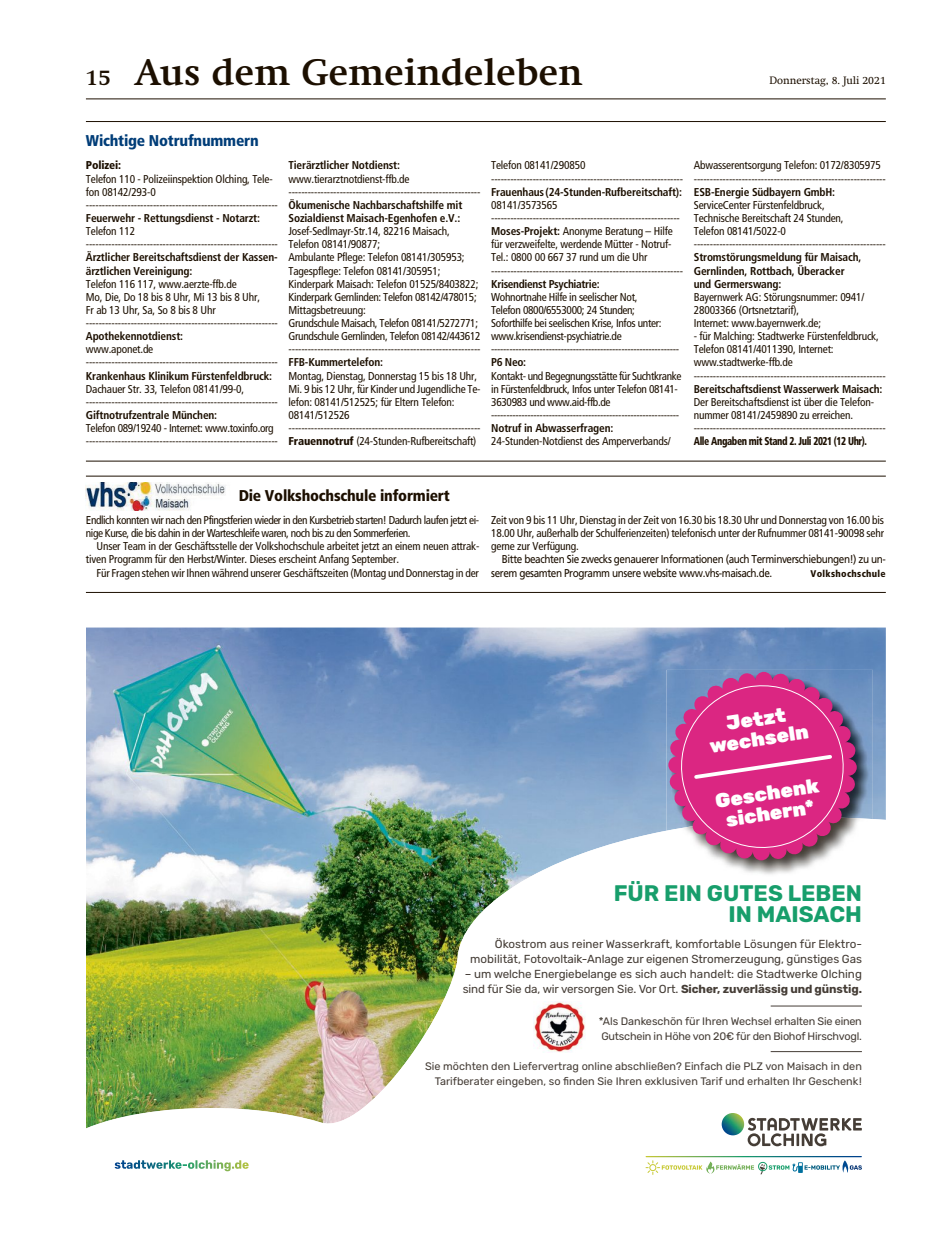
<style>
.page{position:relative;width:939px;height:1248px;background:#fff}
.page>*{position:absolute;margin:0;border:0;box-sizing:border-box;transform-origin:0 0}
.t1{font:700 36.25px "Swift";letter-spacing:.01em;color:#1c0f00}
.t2{font:700 22.5px/21.2px "Rubik";color:#179e6b;text-align:right}
.t3{font:900 20px/20px "Rubik";color:#fff;text-align:center}
.t4{font:900 condensed 15.62px "Frutiger";letter-spacing:-.015em;color:#1c0f00}
.t5{font:900 condensed 15.62px "Frutiger";letter-spacing:-.015em;color:#003d78}
.t6{font:11.62px/15px "Rubik";letter-spacing:-.01em;color:#453d36;text-align:right}
.t7{font:condensed 11.38px/13.1px "Frutiger";letter-spacing:-.015em;color:#1c0f00}
.t8{font:700 condensed 11.38px/13.1px "Frutiger";letter-spacing:-.015em;color:#1c0f00}
.t9{font:condensed 11.38px/13.1px "Frutiger";letter-spacing:-.04em;color:#1c0f00}
.t10{font:11.38px/13.1px "Frutiger";letter-spacing:-.04em;color:#1c0f00;scale:.88 1}
.t11{font:900 condensed 11.38px "Frutiger";letter-spacing:-.04em;color:#1c0f00;scale:.85 1}
.t12{font:900 condensed 11.38px "Frutiger";letter-spacing:-.015em;color:#1c0f00}
.t13{font:10.88px/15px "Rubik";color:#453d36;text-align:right}
.t14{font:10.88px/15px "Rubik";letter-spacing:-.02em;color:#453d36}
.t15{font:10.62px "Swift";color:#1c0f00}
.t16{font:900 condensed 9.75px "Frutiger";letter-spacing:.03em;color:#1c0f00}
.s1{font-size:21.25px}
.s2{font-weight:900}
.s3{font-weight:700}
.s4{font-stretch:normal}
</style>
<div class="page">
<img style="left:86px;top:627px;width:800px;height:174px">
<img style="left:86px;top:801px;width:800px;height:371px">
<img style="left:666px;top:670px;width:207px;height:147px">
<img style="left:666px;top:817px;width:207px;height:59px">
<svg style="left:668px;top:671px;width:189px;height:189px;background:#c74a92"></svg>
<svg style="left:748px;top:1117px;width:114px;height:29px"></svg>
<img style="left:722px;top:1112px;width:22px;height:23px;border-radius:11px">
<svg style="left:645px;top:1159px;width:217px;height:16px"></svg>
<img style="left:646px;top:1155px;width:216px;height:2px">
<hr style="left:771px;top:1005px;width:91px;height:1px;background:#453d36">
<hr style="left:771px;top:1050px;width:91px;height:1px;background:#453d36">
<img style="left:534px;top:1001px;width:52px;height:51px">
<img style="left:134px;top:1159px;width:107px;height:9px">
<hr style="left:86px;top:99px;width:800px;height:1px;background:#1c0f00">
<hr style="left:86px;top:461px;width:800px;height:1px;background:#1c0f00">
<hr style="left:86px;top:121px;width:800px;height:1px;background:#1c0f00">
<hr style="left:86px;top:592px;width:800px;height:1px;background:#1c0f00">
<hr style="left:86px;top:476px;width:800px;height:1px;background:#1c0f00">
<img style="left:86px;top:482px;width:140px;height:28px">
<h1 class="t1" style="left:86px;top:51px;width:498px"><span class="s1">15</span> Aus dem Gemeindeleben</h1>
<p class="t15" style="left:769px;top:77px;width:118px">Donnerstag, 8. Juli 2021</p>
<h3 class="t5" style="left:86px;top:135px;width:174px">Wichtige Notrufnummern</h3>
<p class="t12" style="left:86px;top:161px;width:37px">Polizei:</p>
<p class="t7" style="left:86px;top:173px;width:193px">Telefon 110 - Polizeiinspektion Olching, Tele&shy;fon 08142/293-0 ------------------------------------------------------------</p>
<p class="t8" style="left:86px;top:213px;width:176px">Feuerwehr - Rettungsdienst - Notarzt:</p>
<p class="t7" style="left:86px;top:226px;width:193px">Telefon 112 ------------------------------------------------------------</p>
<p class="t8" style="left:86px;top:252px;width:193px">Ärztlicher Bereitschaftsdienst der Kassen&shy;ärztlichen Vereinigung:</p>
<p class="t7" style="left:86px;top:278px;width:193px">Telefon 116 117, www.aerzte-ffb.de<br>Mo, Die, Do 18 bis 8 Uhr, Mi 13 bis 8 Uhr,<br>Fr ab 13 Uhr, Sa, So 8 bis 8 Uhr ------------------------------------------------------------</p>
<p class="t8" style="left:86px;top:331px;width:99px">Apothekennotdienst:</p>
<p class="t7" style="left:86px;top:344px;width:193px">www.aponet.de ------------------------------------------------------------</p>
<p class="t8" style="left:86px;top:370px;width:188px">Krankenhaus Klinikum Fürstenfeldbruck:</p>
<p class="t7" style="left:86px;top:383px;width:193px">Dachauer Str. 33, Telefon 08141/99-0, ------------------------------------------------------------</p>
<p class="t8" style="left:86px;top:409px;width:133px">Giftnotrufzentrale München:</p>
<p class="t7" style="left:86px;top:423px;width:193px">Telefon 089/19240 - Internet: www.toxinfo.org ------------------------------------------------------------</p>
<p class="t8" style="left:289px;top:160px;width:113px">Tierärztlicher Notdienst:</p>
<p class="t7" style="left:289px;top:173px;width:194px">www.tierarztnotdienst-ffb.de ------------------------------------------------------------</p>
<p class="t8" style="left:289px;top:199px;width:175px">Ökumenische Nachbarschaftshilfe mit<br>Sozialdienst Maisach-Egenhofen e.V.:</p>
<p class="t7" style="left:289px;top:226px;width:194px">Josef-Sedlmayr-Str.14, 82216 Maisach, Telefon 08141/90877;<br>Ambulante Pflege: Telefon 08141/305953; Tagespflege: Telefon 08141/305951; Kinderpark Maisach: Telefon 01525/8403822; Kinderpark Gernlinden: Telefon 08142/478015; Mittagsbetreuung:<br>Grundschule Maisach, Telefon 08141/5272771; Grundschule Gernlinden, Telefon 08142/443612 ------------------------------------------------------------</p>
<p class="t8" style="left:289px;top:357px;width:96px">FFB-Kummertelefon:</p>
<p class="t7" style="left:289px;top:370px;width:194px">Montag, Dienstag, Donnerstag 15 bis 18 Uhr, Mi. 9 bis 12 Uhr, für Kinder und Jugendliche Te&shy;lefon: 08141/512525; für Eltern Telefon:<br>08141/512526 ------------------------------------------------------------ <span class="s2">Frauennotruf</span> (24-Stunden-Rufbereitschaft)</p>
<p class="t7" style="left:491px;top:160px;width:194px">Telefon 08141/290850 ------------------------------------------------------------</p>
<p class="t8" style="left:491px;top:186px;width:192px">Frauenhaus (24-Stunden-Rufbereitschaft):</p>
<p class="t7" style="left:491px;top:199px;width:194px">08141/3573565 ----------------------------------------------------------- <span class="s3">Moses-Projekt:</span> Anonyme Beratung – Hilfe für verzweifelte, werdende Mütter - Notruf-Tel.: 0800 00 667 37 rund um die Uhr ------------------------------------------------------------</p>
<p class="t8" style="left:491px;top:278px;width:110px">Krisendienst Psychiatrie:</p>
<p class="t7" style="left:491px;top:291px;width:189px">Wohnortnahe Hilfe in seelischer Not,<br>Telefon 0800/6553000; 24 Stunden;<br>Soforthilfe bei seelischen Krise, Infos unter: www.krisendienst-psychiatrie.de --------------------------------------------------------------</p>
<p class="t8" style="left:491px;top:357px;width:36px">P6 Neo:</p>
<p class="t7" style="left:491px;top:370px;width:192px">Kontakt- und Begegnungsstätte für Suchtkranke in Fürstenfeldbruck, Infos unter Telefon 08141- 3630983 und www.aid-ffb.de --------------------------------------------------------------</p>
<p class="t8" style="left:491px;top:423px;width:124px">Notruf in Abwasserfragen:</p>
<p class="t7" style="left:491px;top:436px;width:181px">24-Stunden-Notdienst des Amperverbands/</p>
<p class="t7" style="left:694px;top:160px;width:193px">Abwasserentsorgung Telefon: 0172/8305975 ------------------------------------------------------------</p>
<p class="t8" style="left:694px;top:186px;width:143px">ESB-Energie Südbayern GmbH:</p>
<p class="t7" style="left:694px;top:199px;width:193px">ServiceCenter Fürstenfeldbruck,<br>Technische Bereitschaft 24 Stunden,<br>Telefon 08141/5022-0 ------------------------------------------------------------</p>
<p class="t8" style="left:694px;top:252px;width:169px">Stromstörungsmeldung für Maisach,<br>Gernlinden, Rottbach, Überacker und Germerswang:</p>
<p class="t7" style="left:694px;top:291px;width:172px">Bayernwerk AG: Störungsnummer: 0941/<br>28003366 (Ortsnetztarif),<br>Internet: www.bayernwerk.de;</p>
<p class="t7" style="left:694px;top:331px;width:193px">- für Malching: Stadtwerke Fürstenfeldbruck, Telefon 08141/4011390, Internet: www.stadtwerke-ffb.de ------------------------------------------------------------</p>
<p class="t8" style="left:694px;top:383px;width:190px">Bereitschaftsdienst Wasserwerk Maisach:</p>
<p class="t7" style="left:694px;top:396px;width:194px">Der Bereitschaftsdienst ist über die Telefon&shy;nummer 08141/2459890 zu erreichen. ------------------------------------------------------------</p>
<p class="t11" style="left:694px;top:437px;width:205px">Alle Angaben mit Stand 2. Juli 2021 (12 Uhr).</p>
<h3 class="t4" style="left:239px;top:490px;width:213px">Die Volkshochschule informiert</h3>
<p class="t9" style="left:86px;top:514px;width:395px"><span class="s4">E</span>ndlich konnten wir nach den Pfingstferien wieder in den Kursbetrieb starten! Dadurch laufen jetzt ei&shy;nige Kurse, die bis dahin in der Warteschleife waren, noch bis zu den Sommerferien.</p>
<p class="t7" style="left:86px;top:541px;width:395px;text-indent:11px">Unser Team in der Geschäftsstelle der Volkshochschule arbeitet jetzt an einem neuen attrak&shy;tiven Programm für den Herbst/Winter. Dieses erscheint Anfang September.</p>
<p class="t7" style="left:97px;top:567px;width:384px">Für Fragen stehen wir Ihnen während unserer Geschäftszeiten (Montag und Donnerstag in der</p>
<p class="t7" style="left:491px;top:514px;width:394px;text-align:justify">Zeit von 9 bis 11 Uhr, Dienstag in der Zeit von 16.30 bis 18.30 Uhr und Donnerstag von 16.00 bis 18.00 Uhr, außerhalb der Schulferienzeiten) telefonisch unter der Rufnummer 08141-90098 sehr gerne zur Verfügung.</p>
<p class="t10" style="left:491px;top:554px;width:450px;text-indent:11px">Bitte beachten Sie zwecks genauerer Informationen (auch Terminverschiebungen!) zu un&shy;serem gesamten Programm unsere website www.vhs-maisach.de.</p>
<p class="t16" style="left:811px;top:569px;width:77px">Volkshochschule</p>
<h3 class="t3" style="left:705px;top:717px;width:101px;rotate:-9deg">Jetzt wechseln</h3>
<h3 class="t3" style="left:714px;top:792px;width:106px;rotate:-9deg">Geschenk sichern*</h3>
<h2 class="t2" style="left:614px;top:885px;width:250px">FÜR EIN GUTES LEBEN<br>IN MAISACH</h2>
<p class="t6" style="left:470px;top:937px;width:393px">Ökostrom aus reiner Wasserkraft, komfortable Lösungen für Elektro&shy;mobilität, Fotovoltaik-Anlage zur eigenen Stromerzeugung, günstiges Gas</p>
<p class="t6" style="left:463px;top:967px;width:401px;text-align:left">– um welche Energiebelange es sich auch handelt: die Stadtwerke Olching sind für Sie da, wir versorgen Sie. Vor Ort. <span class="s3">Sicher, zuverlässig und günstig.</span></p>
<p class="t14" style="left:599px;top:1014px;width:265px">*Als Dankeschön für Ihren Wechsel erhalten Sie einen<br>Gutschein in Höhe von 20€ für den Biohof Hirschvogl.</p>
<p class="t13" style="left:425px;top:1059px;width:438px">Sie möchten den Liefervertrag online abschließen? Einfach die PLZ von Maisach in den<br>Tarifberater eingeben, so finden Sie Ihren exklusiven Tarif und erhalten Ihr Geschenk!</p>
</div>
